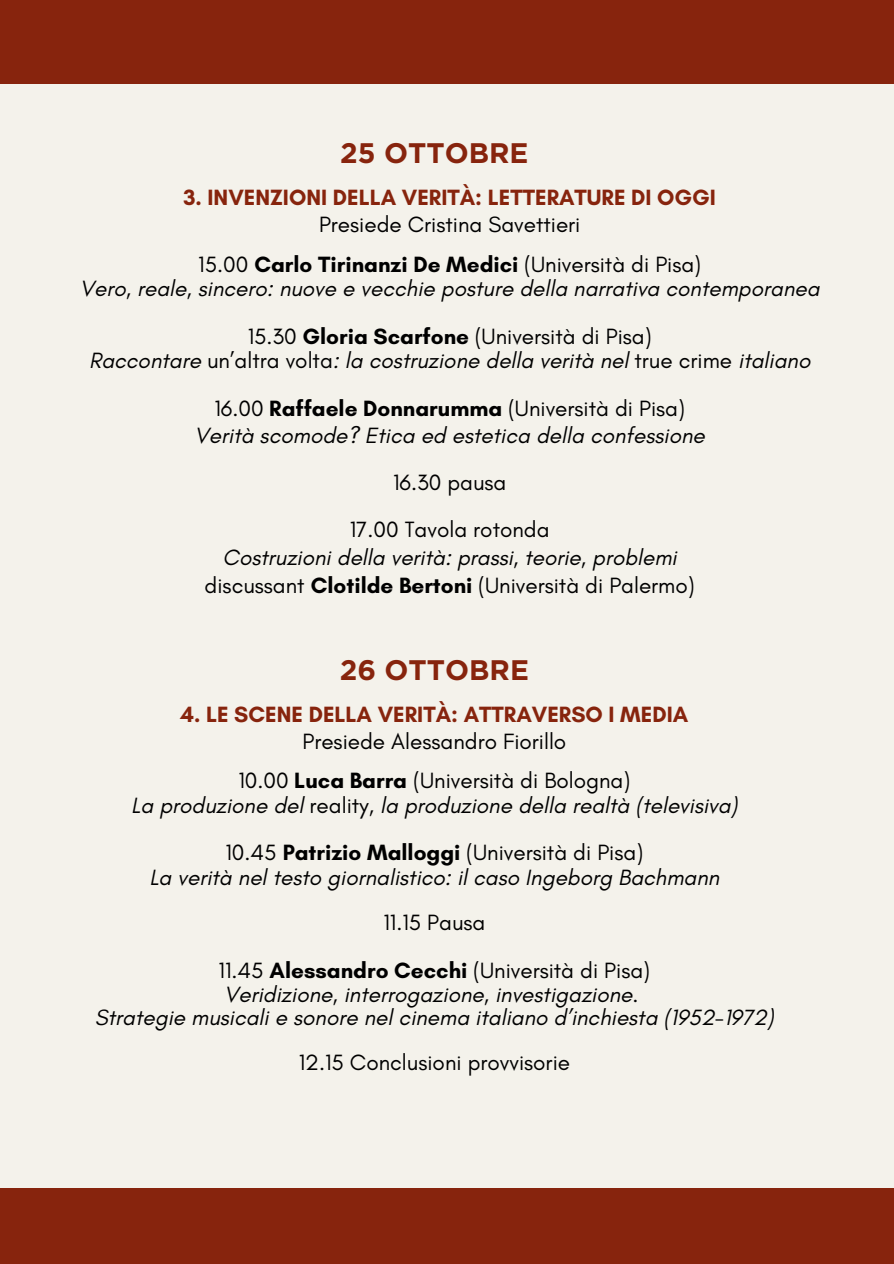
<style>
.page{position:relative;width:894px;height:1264px;background:#fff}
.page>*{position:absolute;margin:0;border:0;box-sizing:border-box;transform-origin:0 0}
.t1{font:700 28.2px "Gotham";color:#87240d}
.t2{font:italic 22.5px/47.2px "Glacial Indifference";color:#000;text-align:center}
.t3{font:22.5px/39.3px "Glacial Indifference";color:#000;text-align:center}
.t4{font:700 22.5px "Glacial Indifference";color:#87240d}
.s1{font-weight:700}
.s2{font-style:normal}
.s3{font-weight:700;font-style:normal}
</style>
<div class="page">
<div style="left:0;top:0;width:893px;height:1263px;background:#f4f2eb"></div>
<div style="left:0;top:1188px;width:893px;height:75px;background:#87240d"></div>
<div style="left:0;top:0;width:893px;height:84px;background:#87240d"></div>
<h1 class="t1" style="left:340px;top:136px;width:190px">25 OTTOBRE</h1>
<p class="t4" style="left:183px;top:184px;width:534px">3. INVENZIONI DELLA VERITÀ: LETTERATURE DI OGGI</p>
<p class="t3" style="left:198px;top:204px;width:504px">Presiede Cristina Savettieri<br>15.00 <span class="s1">Carlo Tirinanzi De Medici</span> (Università di Pisa)</p>
<p class="t2" style="left:80px;top:265px;width:741px">Vero, reale, sincero: nuove e vecchie posture della narrativa contemporanea<br><span class="s2">15.30</span> <span class="s3">Gloria Scarfone</span> <span class="s2">(Università di Pisa)</span></p>
<p class="t2" style="left:89px;top:337px;width:722px">Raccontare <span class="s2">un’altra volta</span>: la costruzione della verità nel <span class="s2">true crime</span> italiano<br><span class="s2">16.00</span> <span class="s3">Raffaele Donnarumma</span> <span class="s2">(Università di Pisa)</span></p>
<p class="t2" style="left:194px;top:411px;width:511px">Verità scomode? Etica ed estetica della confessione</p>
<p class="t3" style="left:350px;top:458px;width:201px;line-height:47.2px">16.30 pausa<br>17.00 Tavola rotonda</p>
<p class="t2" style="left:204px;top:543px;width:491px;line-height:28.2px">Costruzioni della verità: prassi, teorie, problemi <span class="s2">discussant</span> <span class="s3">Clotilde Bertoni</span> <span class="s2">(Università di Palermo)</span></p>
<h1 class="t1" style="left:340px;top:653px;width:191px">26 OTTOBRE</h1>
<p class="t4" style="left:180px;top:700px;width:509px">4. LE SCENE DELLA VERITÀ: ATTRAVERSO I MEDIA</p>
<p class="t3" style="left:238px;top:721px;width:393px">Presiede Alessandro Fiorillo<br>10.00 <span class="s1">Luca Barra</span> (Università di Bologna)</p>
<p class="t2" style="left:131px;top:781px;width:607px">La produzione del <span class="s2">reality</span>, la produzione della realtà (televisiva)<br><span class="s2">10.45</span> <span class="s3">Patrizio Malloggi</span> <span class="s2">(Università di Pisa)</span></p>
<p class="t2" style="left:149px;top:853px;width:571px">La verità nel testo giornalistico: il caso Ingeborg Bachmann</p>
<p class="t3" style="left:218px;top:898px;width:433px;line-height:47.2px">11.15 Pausa<br>11.45 <span class="s1">Alessandro Cecchi</span> (Università di Pisa)</p>
<p class="t2" style="left:95px;top:983px;width:680px;line-height:22.5px">Veridizione, interrogazione, investigazione.<br>Strategie musicali e sonore nel cinema italiano d’inchiesta (1952-1972)</p>
<p class="t3" style="left:298px;top:1042px;width:273px">12.15 Conclusioni provvisorie</p>
</div>
